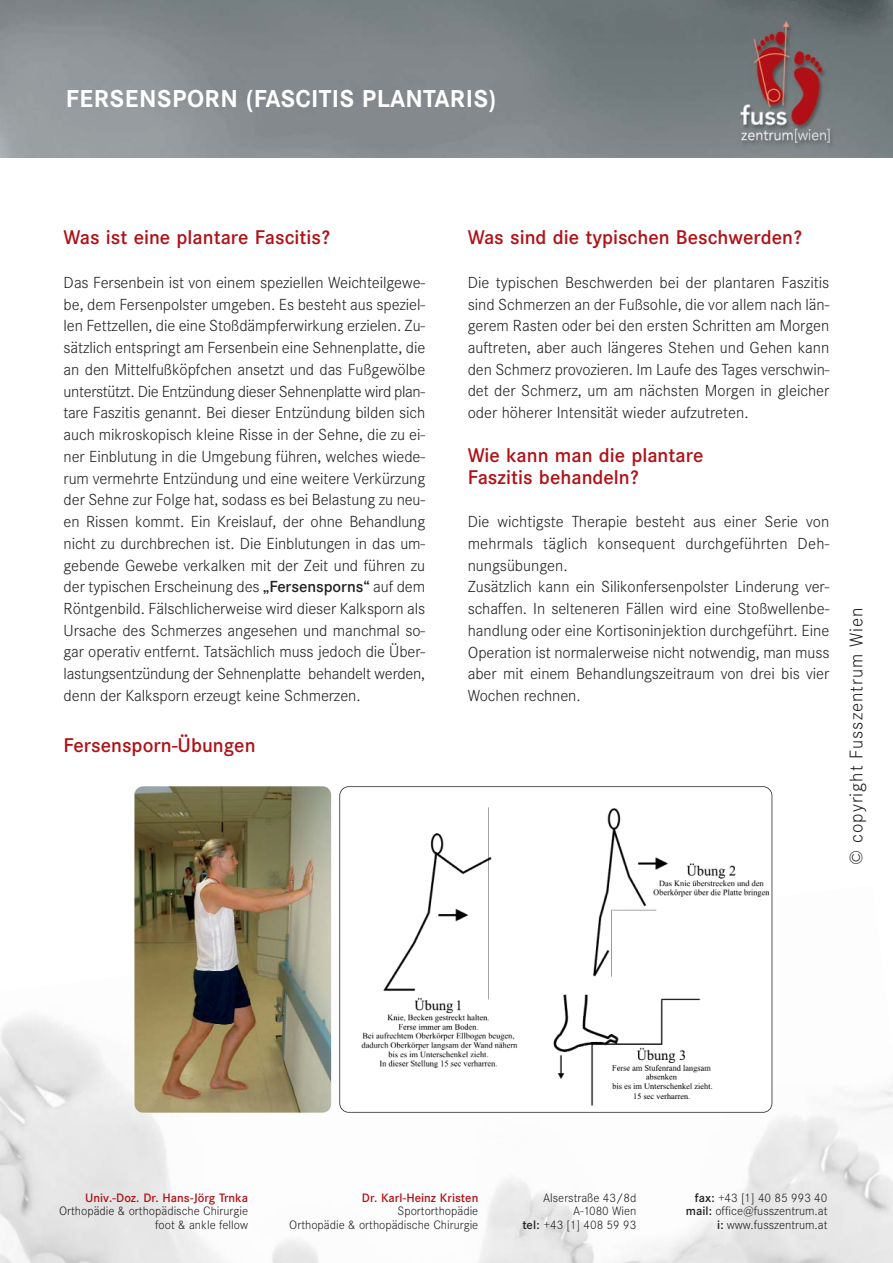
<style>
.page{position:relative;width:893px;height:1263px;background:#fff}
.page>*{position:absolute;margin:0;border:0;box-sizing:border-box;transform-origin:0 0}
.t1{font:700 24px "Corporate SBQ";letter-spacing:.02em;color:#fff}
.t2{font:500 19.5px/21.8px "Corporate SBQ";color:#b01016}
.t3{font:300 18px "Corporate SBQ";letter-spacing:.055em;color:#231f20}
.t4{font:300 15.75px/21.8px "Corporate SBQ";letter-spacing:-.005em;color:#231f20;text-align:justify}
.t5{font:300 12px/13.5px "Corporate SBQ";color:#231f20;text-align:right}
.t6{font:500 12px "Corporate SBQ";color:#b01016}
.s1{font-weight:500}
</style>
<div class="page">
<img style="left:0;top:885px;width:892px;height:378px">
<div style="left:0;top:0;width:892px;height:161px;background:linear-gradient(to right,#fff,#fff)"></div>
<img style="left:0;top:0;width:892px;height:157px">
<img style="left:343px;top:789px;width:425px;height:321px">
<div style="left:339px;top:786px;width:433px;height:327px;border:2px solid #231f20;border-radius:9px"></div>
<img style="left:134px;top:786px;width:197px;height:327px;border-radius:9px">
<h1 class="t1" style="left:66px;top:91px;width:432px">FERSENSPORN (FASCITIS PLANTARIS)</h1>
<p class="t2" style="left:64px;top:228px;width:268px">Was ist eine plantare Fascitis?</p>
<p class="t4" style="left:64px;top:273px;width:363px">Das Fersenbein ist von einem speziellen Weichteilgewe&shy;be, dem Fersenpolster umgeben. Es besteht aus speziel&shy;len Fettzellen, die eine Stoßdämpferwirkung erzielen. Zu&shy;sätzlich entspringt am Fersenbein eine Sehnenplatte, die an den Mittelfußköpfchen ansetzt und das Fußgewölbe unterstützt. Die Entzündung dieser Sehnenplatte wird plan&shy;tare Faszitis genannt. Bei dieser Entzündung bilden sich auch mikroskopisch kleine Risse in der Sehne, die zu ei&shy;ner Einblutung in die Umgebung führen, welches wiede&shy;rum vermehrte Entzündung und eine weitere Verkürzung der Sehne zur Folge hat, sodass es bei Belastung zu neu&shy;en Rissen kommt. Ein Kreislauf, der ohne Behandlung nicht zu durchbrechen ist. Die Einblutungen in das um&shy;gebende Gewebe verkalken mit der Zeit und führen zu der typischen Erscheinung des <span class="s1">„Fersensporns“</span> auf dem Röntgenbild. Fälschlicherweise wird dieser Kalksporn als Ursache des Schmerzes angesehen und manchmal so&shy;gar operativ entfernt. Tatsächlich muss jedoch die Über&shy;lastungsentzündung der Sehnenplatte behandelt werden, denn der Kalksporn erzeugt keine Schmerzen.</p>
<p class="t2" style="left:64px;top:736px;width:193px">Fersensporn-Übungen</p>
<p class="t2" style="left:468px;top:228px;width:335px">Was sind die typischen Beschwerden?</p>
<p class="t4" style="left:468px;top:273px;width:363px">Die typischen Beschwerden bei der plantaren Faszitis sind Schmerzen an der Fußsohle, die vor allem nach län&shy;gerem Rasten oder bei den ersten Schritten am Morgen auftreten, aber auch längeres Stehen und Gehen kann den Schmerz provozieren. Im Laufe des Tages verschwin&shy;det der Schmerz, um am nächsten Morgen in gleicher oder höherer Intensität wieder aufzutreten.</p>
<p class="t2" style="left:468px;top:446px;width:237px">Wie kann man die plantare<br>Faszitis behandeln?</p>
<p class="t4" style="left:468px;top:512px;width:363px;text-align:left">Die wichtigste Therapie besteht aus einer Serie von mehrmals täglich konsequent durchgeführten Deh&shy;nungsübungen.<br>Zusätzlich kann ein Silikonfersenpolster Linderung ver&shy;schaffen. In selteneren Fällen wird eine Stoßwellenbe&shy;handlung oder eine Kortisoninjektion durchgeführt. Eine Operation ist normalerweise nicht notwendig, man muss aber mit einem Behandlungszeitraum von drei bis vier Wochen rechnen.</p>
<p class="t3" style="left:850px;top:865px;width:259px;rotate:-90deg">© copyright Fusszentrum Wien</p>
<p class="t6" style="left:85px;top:1194px;width:164px">Univ.-Doz. Dr. Hans-Jörg Trnka</p>
<p class="t5" style="left:59px;top:1206px;width:190px">Orthopädie &amp; orthopädische Chirurgie foot &amp; ankle fellow</p>
<p class="t6" style="left:362px;top:1194px;width:118px">Dr. Karl-Heinz Kristen</p>
<p class="t5" style="left:289px;top:1206px;width:190px">Sportorthopädie<br>Orthopädie &amp; orthopädische Chirurgie</p>
<p class="t5" style="left:522px;top:1192px;width:116px">Alserstraße 43/8d<br>A-1080 Wien<br><span class="s1">tel:</span> +43 [1] 408 59 93</p>
<p class="t5" style="left:686px;top:1192px;width:143px"><span class="s1">fax:</span> +43 [1] 40 85 993 40 <span class="s1">mail:</span> office@fusszentrum.at <span class="s1">i:</span> www.fusszentrum.at</p>
</div>
